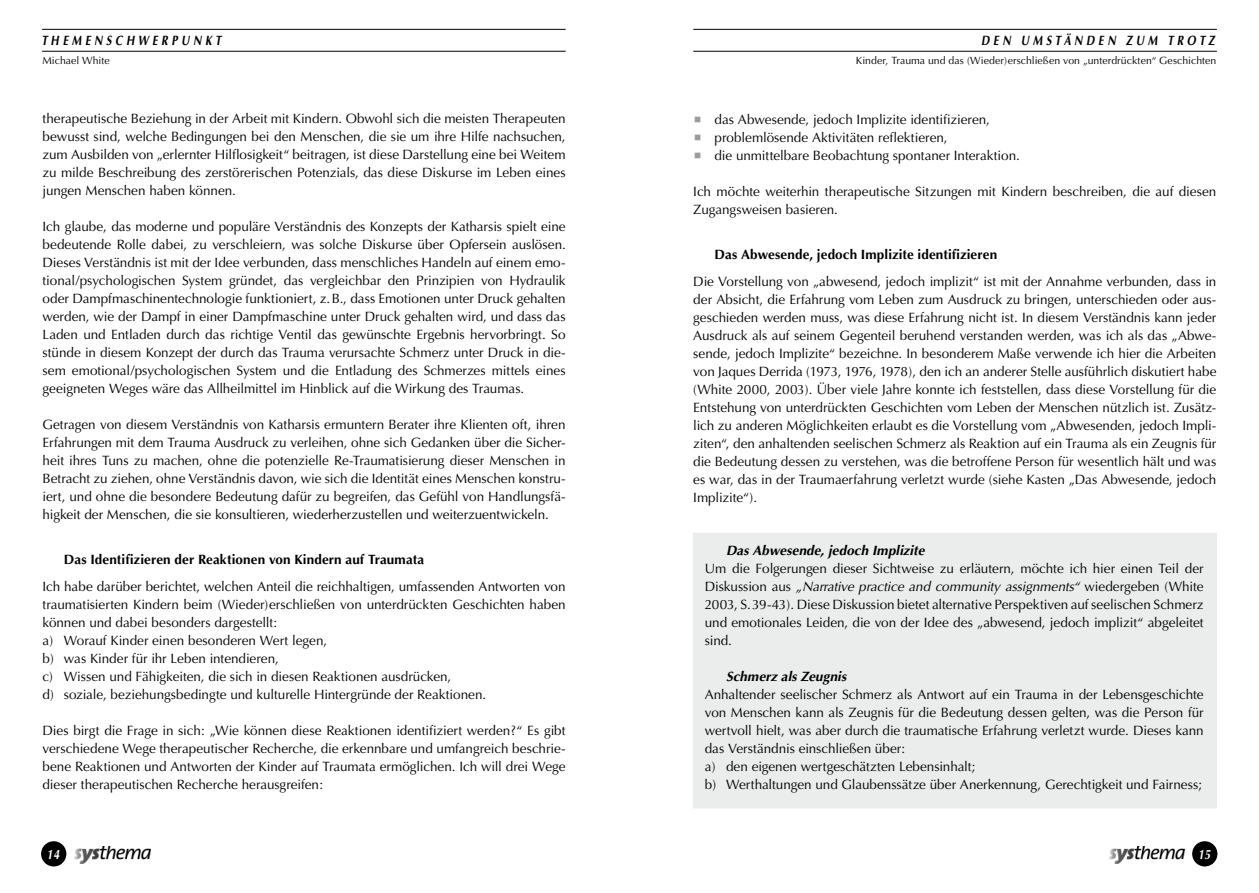
<style>
.page{position:relative;width:1259px;height:893px;background:#fff}
.page>*{position:absolute;margin:0;border:0;box-sizing:border-box;transform-origin:0 0}
.t1{font:13.5px/18px "Optima";color:#000;text-align:justify}
.t2{font:700 13.5px "Optima";letter-spacing:.005em;color:#000}
.t3{font:italic 700 13.5px "Optima";letter-spacing:.01em;color:#000}
.t4{font:italic 700 13.5px "Optima";letter-spacing:.01em;color:#000;scale:.8 1}
.t5{font:italic 700 13.5px "Optima";letter-spacing:.335em;color:#000;scale:.8 1}
.t6{font:italic 700 13.5px "Optima";color:#fff;scale:.8 1}
.t7{font:10.5px "Optima";letter-spacing:.005em;color:#000}
.s1{font-style:italic}
</style>
<div class="page">
<hr style="left:42px;top:29px;width:524px;height:1px;background:#000">
<hr style="left:42px;top:51px;width:524px;height:1px;background:#000">
<img style="left:74px;top:846px;width:76px;height:18px">
<div style="left:41px;top:841px;width:25px;height:25px;background:#000;border-radius:50%"></div>
<hr style="left:693px;top:29px;width:523px;height:1px;background:#000">
<hr style="left:693px;top:51px;width:523px;height:1px;background:#000">
<img style="left:1109px;top:846px;width:76px;height:18px">
<div style="left:1192px;top:841px;width:25px;height:25px;background:#000;border-radius:50%"></div>
<div style="left:693px;top:533px;width:523px;height:275px;background:#ebecec"></div>
<p class="t5" style="left:41px;top:32px;width:226px">THEMENSCHWERPUNKT</p>
<p class="t4" style="left:981px;top:32px;width:27px">D en</p>
<p class="t4" style="left:1021px;top:32px;width:28px">U mst</p>
<p class="t4" style="left:1063px;top:32px;width:28px">ä nden</p>
<p class="t4" style="left:1126px;top:32px;width:27px">z um</p>
<p class="t4" style="left:1167px;top:32px;width:61px">Tr otz</p>
<p class="t7" style="left:43px;top:54px;width:69px">Michael White</p>
<p class="t7" style="left:856px;top:54px;width:362px">Kinder, Trauma und das (Wieder)erschließen von „unterdrückten“ Geschichten</p>
<p class="t1" style="left:43px;top:110px;width:525px">therapeutische Beziehung in der Arbeit mit Kindern. Obwohl sich die meisten Therapeuten bewusst sind, welche Bedingungen bei den Menschen, die sie um ihre Hilfe nachsuchen, zum Ausbilden von „erlernter Hilflosigkeit“ beitragen, ist diese Darstellung eine bei Weitem zu milde Beschreibung des zerstörerischen Potenzials, das diese Diskurse im Leben eines jungen Menschen haben können.</p>
<p class="t1" style="left:43px;top:218px;width:525px">Ich glaube, das moderne und populäre Verständnis des Konzepts der Katharsis spielt eine bedeutende Rolle dabei, zu verschleiern, was solche Diskurse über Opfersein auslösen.<br>Dieses Verständnis ist mit der Idee verbunden, dass menschliches Handeln auf einem emo&shy;tional/psychologischen System gründet, das vergleichbar den Prinzipien von Hydraulik oder Dampfmaschinentechnologie funktioniert, z. B., dass Emotionen unter Druck gehalten werden, wie der Dampf in einer Dampfmaschine unter Druck gehalten wird, und dass das Laden und Entladen durch das richtige Ventil das gewünschte Ergebnis hervorbringt. So stünde in diesem Konzept der durch das Trauma verursachte Schmerz unter Druck in die&shy;sem emotional/psychologischen System und die Entladung des Schmerzes mittels eines geeigneten Weges wäre das Allheilmittel im Hinblick auf die Wirkung des Traumas.</p>
<p class="t1" style="left:43px;top:416px;width:524px">Getragen von diesem Verständnis von Katharsis ermuntern Berater ihre Klienten oft, ihren Erfahrungen mit dem Trauma Ausdruck zu verleihen, ohne sich Gedanken über die Sicher&shy;heit ihres Tuns zu machen, ohne die potenzielle Re-Traumatisierung dieser Menschen in Betracht zu ziehen, ohne Verständnis davon, wie sich die Identität eines Menschen konstru&shy;iert, und ohne die besondere Bedeutung dafür zu begreifen, das Gefühl von Handlungsfä&shy;higkeit der Menschen, die sie konsultieren, wiederherzustellen und weiterzuentwickeln.</p>
<p class="t2" style="left:64px;top:552px;width:362px">Das Identifizieren der Reaktionen von Kindern auf Traumata</p>
<p class="t1" style="left:43px;top:578px;width:524px;text-align:left">Ich habe darüber berichtet, welchen Anteil die reichhaltigen, umfassenden Antworten von traumatisierten Kindern beim (Wieder)erschließen von unterdrückten Geschichten haben können und dabei besonders dargestellt:<br>a) Worauf Kinder einen besonderen Wert legen,<br>b) was Kinder für ihr Leben intendieren,<br>c) Wissen und Fähigkeiten, die sich in diesen Reaktionen ausdrücken,<br>d) soziale, beziehungsbedingte und kulturelle Hintergründe der Reaktionen.</p>
<p class="t1" style="left:43px;top:722px;width:524px">Dies birgt die Frage in sich: „Wie können diese Reaktionen identifiziert werden?“ Es gibt verschiedene Wege therapeutischer Recherche, die erkennbare und umfangreich beschrie&shy;bene Reaktionen und Antworten der Kinder auf Traumata ermöglichen. Ich will drei Wege dieser therapeutischen Recherche herausgreifen:</p>
<p class="t1" style="left:714px;top:110px;width:307px;text-align:left">das Abwesende, jedoch Implizite identifizieren, problemlösende Aktivitäten reflektieren,<br>die unmittelbare Beobachtung spontaner Interaktion.</p>
<p class="t1" style="left:693px;top:182px;width:524px">Ich möchte weiterhin therapeutische Sitzungen mit Kindern beschreiben, die auf diesen<br>Zugangsweisen basieren.</p>
<p class="t2" style="left:714px;top:246px;width:284px">Das Abwesende, jedoch Implizite identifizieren</p>
<p class="t1" style="left:693px;top:272px;width:525px">Die Vorstellung von „abwesend, jedoch implizit“ ist mit der Annahme verbunden, dass in der Absicht, die Erfahrung vom Leben zum Ausdruck zu bringen, unterschieden oder aus&shy;geschieden werden muss, was diese Erfahrung nicht ist. In diesem Verständnis kann jeder Ausdruck als auf seinem Gegenteil beruhend verstanden werden, was ich als das „Abwe&shy;sende, jedoch Implizite“ bezeichne. In besonderem Maße verwende ich hier die Arbeiten von Jaques Derrida (1973, 1976, 1978), den ich an anderer Stelle ausführlich diskutiert habe (White 2000, 2003). Über viele Jahre konnte ich feststellen, dass diese Vorstellung für die Entstehung von unterdrückten Geschichten vom Leben der Menschen nützlich ist. Zusätz&shy;lich zu anderen Möglichkeiten erlaubt es die Vorstellung vom „Abwesenden, jedoch Impli&shy;ziten“, den anhaltenden seelischen Schmerz als Reaktion auf ein Trauma als ein Zeugnis für die Bedeutung dessen zu verstehen, was die betroffene Person für wesentlich hält und was es war, das in der Traumaerfahrung verletzt wurde (siehe Kasten „Das Abwesende, jedoch Implizite“).</p>
<p class="t3" style="left:726px;top:543px;width:200px">Das Abwesende, jedoch Implizite</p>
<p class="t1" style="left:705px;top:560px;width:500px">Um die Folgerungen dieser Sichtweise zu erläutern, möchte ich hier einen Teil der Diskussion aus <span class="s1">„Narrative practice and community assignments“</span> wiedergeben (White 2003, S. 39-43). Diese Diskussion bietet alternative Perspektiven auf seelischen Schmerz und emotionales Leiden, die von der Idee des „abwesend, jedoch implizit“ abgeleitet sind.</p>
<p class="t3" style="left:726px;top:669px;width:122px">Schmerz als Zeugnis</p>
<p class="t1" style="left:705px;top:686px;width:500px;text-align:left">Anhaltender seelischer Schmerz als Antwort auf ein Trauma in der Lebensgeschichte von Menschen kann als Zeugnis für die Bedeutung dessen gelten, was die Person für wertvoll hielt, was aber durch die traumatische Erfahrung verletzt wurde. Dieses kann das Verständnis einschließen über:<br>a) den eigenen wertgeschätzten Lebensinhalt;<br>b) Werthaltungen und Glaubenssätze über Anerkennung, Gerechtigkeit und Fairness;</p>
<p class="t6" style="left:47px;top:846px;width:17px">14</p>
<p class="t6" style="left:1198px;top:846px;width:17px">15</p>
</div>
